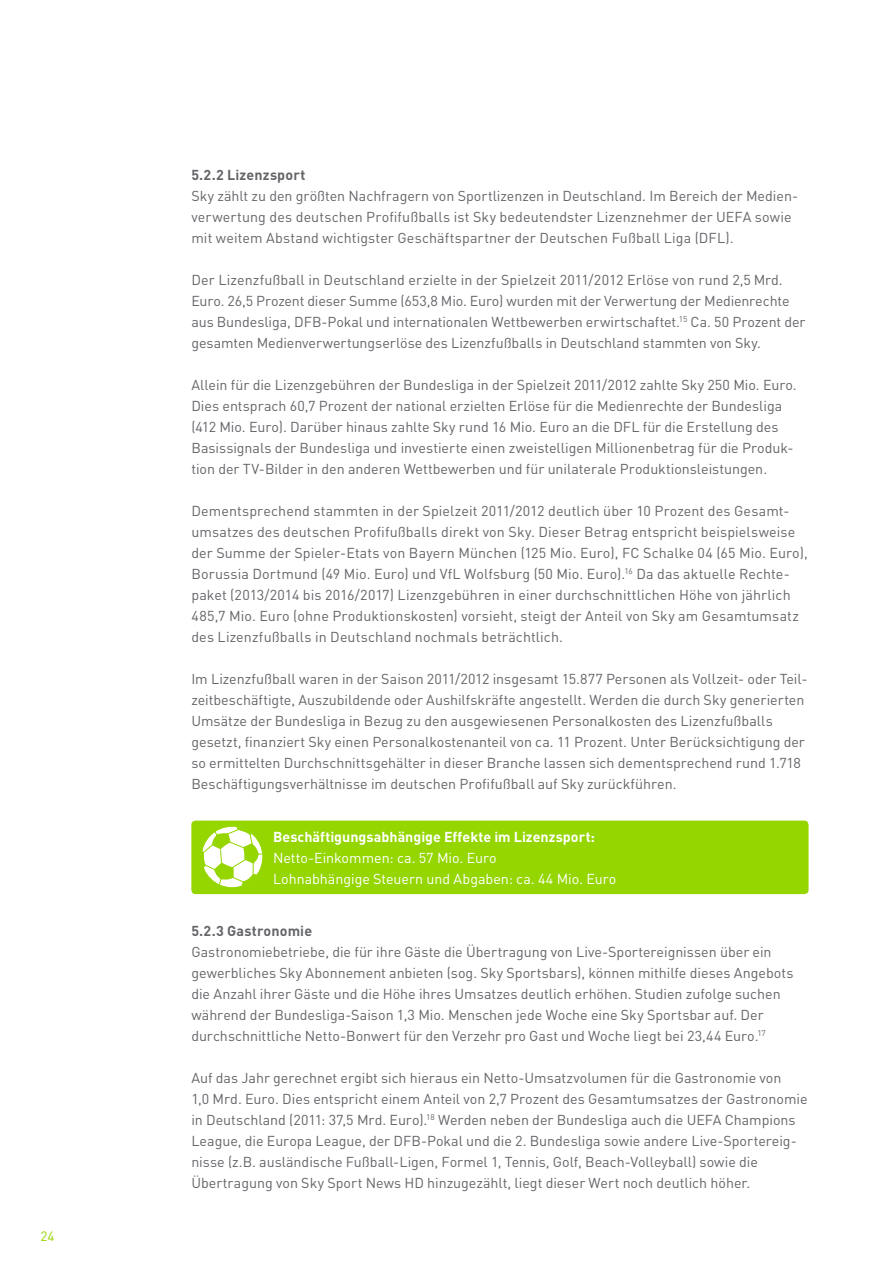
<style>
.page{position:relative;width:893px;height:1263px;background:#fff}
.page>*{position:absolute;margin:0;border:0;box-sizing:border-box;transform-origin:0 0}
.t1{font:14.25px/21px "DIN";color:#646569}
.t2{font:14.25px/21px "DIN";letter-spacing:-.005em;color:#fff}
.t3{font:700 14.25px "DIN";color:#fff}
.t4{font:700 14.25px "DIN";letter-spacing:.01em;color:#646569}
.t5{font:13.5px "DIN";color:#95d600}
</style>
<div class="page">
<div style="left:191px;top:820px;width:617px;height:74px;background:#95d600;border-radius:4px"></div>
<svg style="left:201px;top:826px;width:62px;height:60px"></svg>
<p class="t5" style="left:40px;top:1227px;width:16px">24</p>
<p class="t4" style="left:191px;top:166px;width:116px">5.2.2 Lizenzsport</p>
<p class="t1" style="left:191px;top:185px;width:608px">Sky zählt zu den größten Nachfragern von Sportlizenzen in Deutschland. Im Bereich der Medien&shy;verwertung des deutschen Profifußballs ist Sky bedeutendster Lizenznehmer der UEFA sowie mit weitem Abstand wichtigster Geschäftspartner der Deutschen Fußball Liga (DFL).</p>
<p class="t1" style="left:191px;top:269px;width:616px">Der Lizenzfußball in Deutschland erzielte in der Spielzeit 2011/2012 Erlöse von rund 2,5 Mrd.<br>Euro. 26,5 Prozent dieser Summe (653,8 Mio. Euro) wurden mit der Verwertung der Medienrechte aus Bundesliga, DFB-Pokal und internationalen Wettbewerben erwirtschaftet.<sup>15</sup> Ca. 50 Prozent der gesamten Medienverwertungserlöse des Lizenzfußballs in Deutschland stammten von Sky.</p>
<p class="t1" style="left:191px;top:374px;width:607px">Allein für die Lizenzgebühren der Bundesliga in der Spielzeit 2011/2012 zahlte Sky 250 Mio. Euro.<br>Dies entsprach 60,7 Prozent der national erzielten Erlöse für die Medienrechte der Bundesliga (412 Mio. Euro). Darüber hinaus zahlte Sky rund 16 Mio. Euro an die DFL für die Erstellung des Basissignals der Bundesliga und investierte einen zweistelligen Millionenbetrag für die Produk&shy;tion der TV-Bilder in den anderen Wettbewerben und für unilaterale Produktionsleistungen.</p>
<p class="t1" style="left:191px;top:500px;width:618px">Dementsprechend stammten in der Spielzeit 2011/2012 deutlich über 10 Prozent des Gesamt&shy;umsatzes des deutschen Profifußballs direkt von Sky. Dieser Betrag entspricht beispielsweise der Summe der Spieler-Etats von Bayern München (125 Mio. Euro), FC Schalke 04 (65 Mio. Euro), Borussia Dortmund (49 Mio. Euro) und VfL Wolfsburg (50 Mio. Euro).<sup>16</sup> Da das aktuelle Rechte&shy;paket (2013/2014 bis 2016/2017) Lizenzgebühren in einer durchschnittlichen Höhe von jährlich 485,7 Mio. Euro (ohne Produktionskosten) vorsieht, steigt der Anteil von Sky am Gesamtumsatz des Lizenzfußballs in Deutschland nochmals beträchtlich.</p>
<p class="t1" style="left:191px;top:668px;width:618px">Im Lizenzfußball waren in der Saison 2011/2012 insgesamt 15.877 Personen als Vollzeit- oder Teil&shy;zeitbeschäftigte, Auszubildende oder Aushilfskräfte angestellt. Werden die durch Sky generierten Umsätze der Bundesliga in Bezug zu den ausgewiesenen Personalkosten des Lizenzfußballs gesetzt, finanziert Sky einen Personalkostenanteil von ca. 11 Prozent. Unter Berücksichtigung der so ermittelten Durchschnittsgehälter in dieser Branche lassen sich dementsprechend rund 1.718<br>Beschäftigungsverhältnisse im deutschen Profifußball auf Sky zurückführen.</p>
<p class="t3" style="left:273px;top:827px;width:323px">Beschäftigungsabhängige Effekte im Lizenzsport:</p>
<p class="t2" style="left:273px;top:847px;width:345px">Netto-Einkommen: ca. 57 Mio. Euro<br>Lohnabhängige Steuern und Abgaben: ca. 44 Mio. Euro</p>
<p class="t4" style="left:191px;top:922px;width:122px">5.2.3 Gastronomie</p>
<p class="t1" style="left:191px;top:941px;width:604px">Gastronomiebetriebe, die für ihre Gäste die Übertragung von Live-Sportereignissen über ein gewerbliches Sky Abonnement anbieten (sog. Sky Sportsbars), können mithilfe dieses Angebots die Anzahl ihrer Gäste und die Höhe ihres Umsatzes deutlich erhöhen. Studien zufolge suchen während der Bundesliga-Saison 1,3 Mio. Menschen jede Woche eine Sky Sportsbar auf. Der durchschnittliche Netto-Bonwert für den Verzehr pro Gast und Woche liegt bei 23,44 Euro.<sup>17</sup></p>
<p class="t1" style="left:191px;top:1067px;width:618px">Auf das Jahr gerechnet ergibt sich hieraus ein Netto-Umsatzvolumen für die Gastronomie von<br>1,0 Mrd. Euro. Dies entspricht einem Anteil von 2,7 Prozent des Gesamtumsatzes der Gastronomie in Deutschland (2011: 37,5 Mrd. Euro).<sup>18</sup> Werden neben der Bundesliga auch die UEFA Champions League, die Europa League, der DFB-Pokal und die 2. Bundesliga sowie andere Live-Sportereig&shy;nisse (z.B. ausländische Fußball-Ligen, Formel 1, Tennis, Golf, Beach-Volleyball) sowie die Übertragung von Sky Sport News HD hinzugezählt, liegt dieser Wert noch deutlich höher.</p>
</div>
